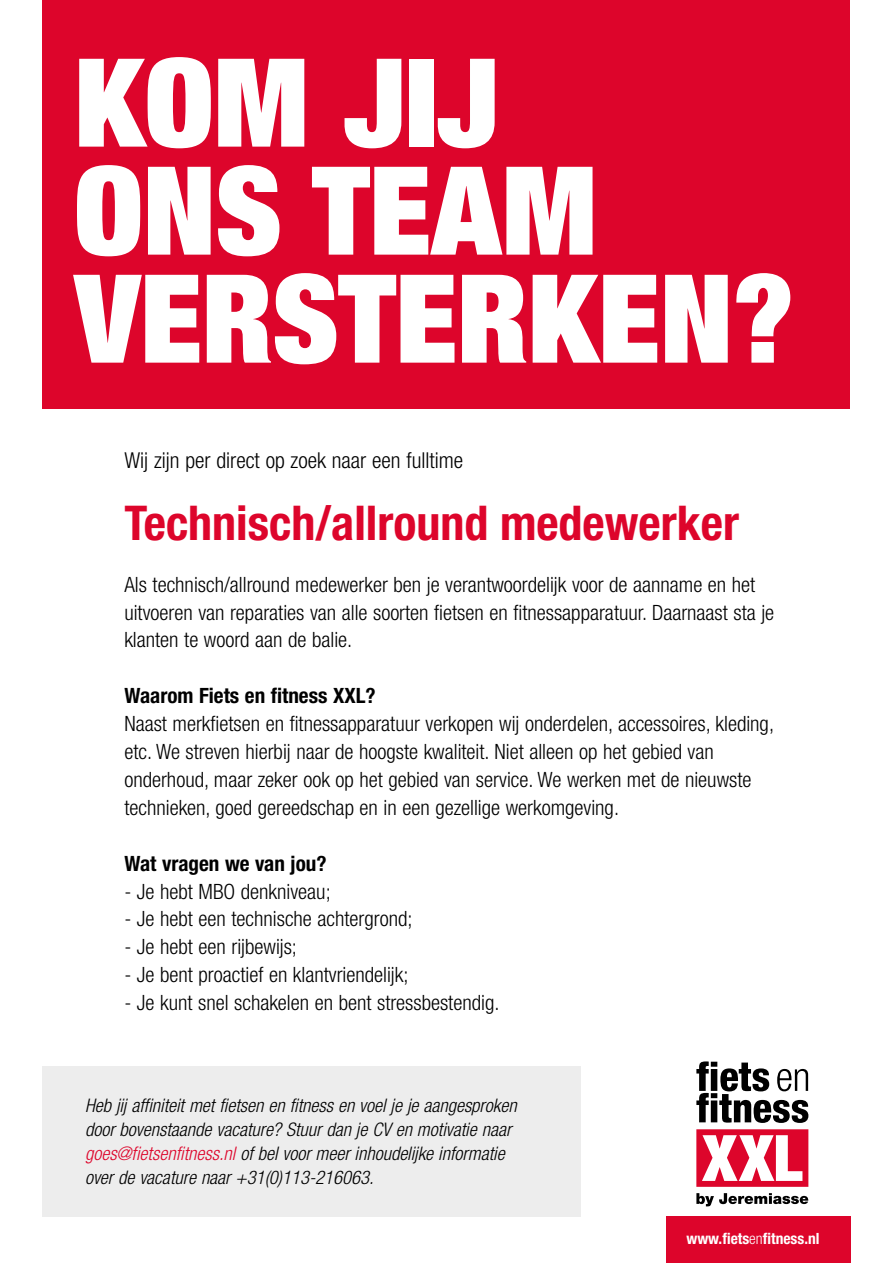
<style>
.page{position:relative;width:893px;height:1263px;background:#fff}
.page>*{position:absolute;margin:0;border:0;box-sizing:border-box;transform-origin:0 0}
.Normaal{font:900 expanded 123px "Helvetica Neue LT";color:#fff}
.t1{font:700 condensed 48px "Helvetica Neue LT";color:#dd052b}
.Normaal-2{font:300 condensed 21.9px "Helvetica Neue LT";color:#000}
.Normaal-3{font:300 condensed 21.15px/27.9px "Helvetica Neue LT";color:#000}
.Normaal-4{font:700 condensed 21.15px "Helvetica Neue LT";color:#000}
.Normaal-5{font:italic 300 condensed 18.75px/24px "Helvetica Neue LT";color:#000}
.t2{font:700 condensed 15.45px "Helvetica Neue LT";color:#fff}
.s1{color:#dd052b}
.s2{font-weight:300}
</style>
<div class="page">
<div style="left:666px;top:1216px;width:184px;height:47px;background:#dd052b"></div>
<svg style="left:696px;top:1061px;width:112px;height:62px"></svg>
<svg style="left:696px;top:1193px;width:112px;height:13px"></svg>
<div style="left:696px;top:1129px;width:112px;height:58px;background:#dd052b"></div>
<svg style="left:702px;top:1135px;width:100px;height:46px"></svg>
<div style="left:43px;top:0;width:807px;height:408px;background:#dd052b"></div>
<div style="left:43px;top:1066px;width:538px;height:150px;background:#ededed"></div>
<p class="Normaal" style="left:74px;top:24px;width:426px">KOM JIJ</p>
<p class="Normaal" style="left:74px;top:132px;width:524px">ONS TEAM</p>
<p class="Normaal" style="left:74px;top:240px;width:721px">VERSTERKEN?</p>
<p class="Normaal-2" style="left:124px;top:448px;width:340px">Wij zijn per direct op zoek naar een fulltime</p>
<p class="t1" style="left:124px;top:494px;width:616px">Technisch/allround medewerker</p>
<p class="Normaal-3" style="left:124px;top:570px;width:632px">Als technisch/allround medewerker ben je verantwoordelijk voor de aanname en het</p>
<p class="Normaal-3" style="left:124px;top:598px;width:651px">uitvoeren van reparaties van alle soorten fietsen en fitnessapparatuur. Daarnaast sta je klanten te woord aan de balie.</p>
<p class="Normaal-4" style="left:124px;top:683px;width:253px">Waarom Fiets en fitness XXL?</p>
<p class="Normaal-3" style="left:124px;top:710px;width:651px">Naast merkfietsen en fitnessapparatuur verkopen wij onderdelen, accessoires, kleding, etc. We streven hierbij naar de hoogste kwaliteit. Niet alleen op het gebied van onderhoud, maar zeker ook op het gebied van service. We werken met de nieuwste technieken, goed gereedschap en in een gezellige werkomgeving.</p>
<p class="Normaal-4" style="left:124px;top:850px;width:204px">Wat vragen we van jou?</p>
<p class="Normaal-3" style="left:124px;top:877px;width:208px">- Je hebt MBO denkniveau;</p>
<p class="Normaal-3" style="left:124px;top:905px;width:290px">- Je hebt een technische achtergrond;</p>
<p class="Normaal-3" style="left:124px;top:933px;width:174px">- Je hebt een rijbewijs;</p>
<p class="Normaal-3" style="left:124px;top:961px;width:286px">- Je bent proactief en klantvriendelijk;</p>
<p class="Normaal-3" style="left:124px;top:989px;width:377px">- Je kunt snel schakelen en bent stressbestendig.</p>
<p class="Normaal-5" style="left:85px;top:1093px;width:433px">Heb jij affiniteit met fietsen en fitness en voel je je aangesproken door bovenstaande vacature? Stuur dan je CV en motivatie naar <span class="s1">goes@fietsenfitness.nl</span> of bel voor meer inhoudelijke informatie over de vacature naar +31(0)113-216063.</p>
<p class="t2" style="left:686px;top:1229px;width:134px">www.fiets<span class="s2">en</span>fitness.nl</p>
</div>
